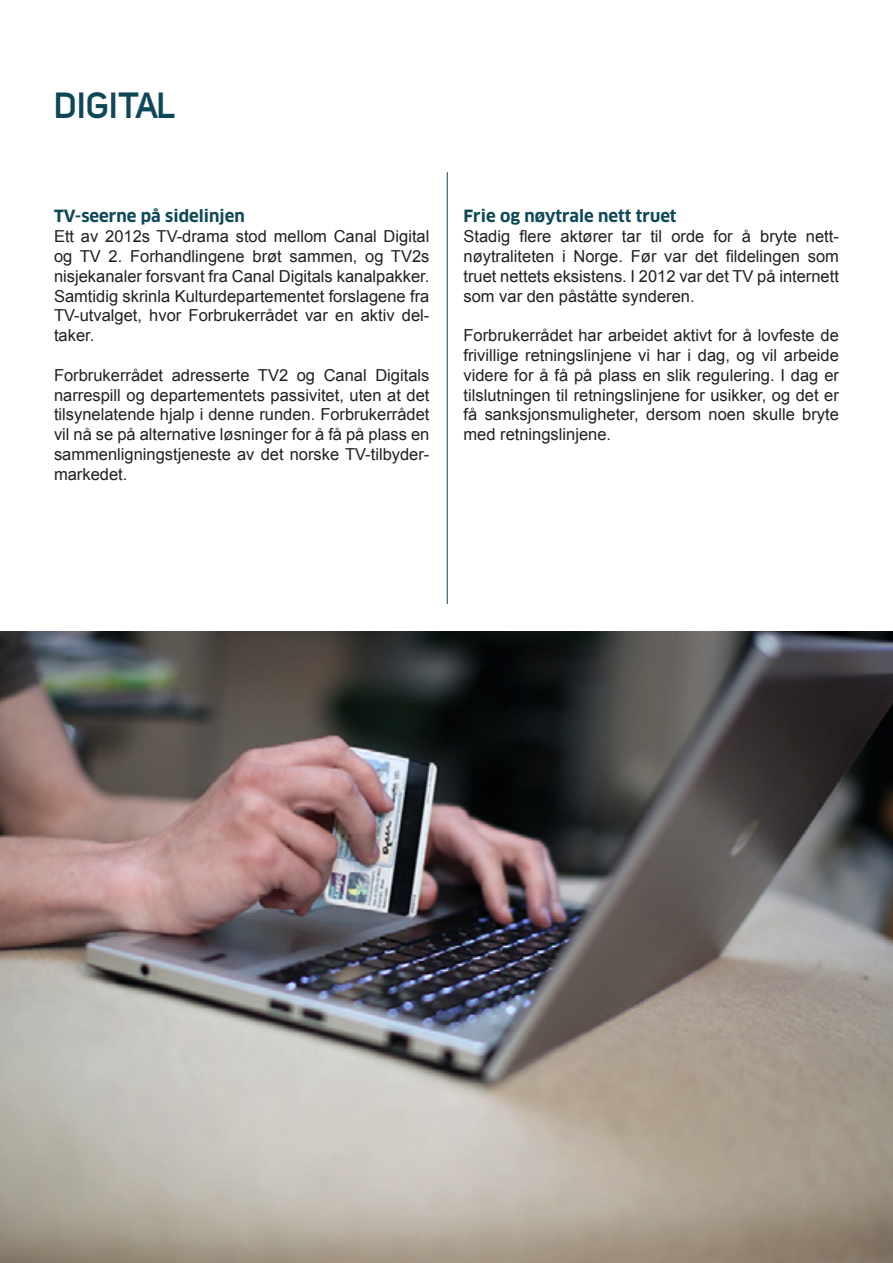
<style>
.page{position:relative;width:893px;height:1263px;background:#fff}
.page>*{position:absolute;margin:0;border:0;box-sizing:border-box;transform-origin:0 0}
.t1{font:700 36px "Uni Sans Semi";letter-spacing:-.015em;color:#0e4858}
.t2{font:16.5px/19.8px "Arial";color:#231f20;text-align:justify}
.t3{font:700 16.5px "Clan OT";color:#0e4858}
</style>
<div class="page">
<hr style="left:447px;top:172px;width:1px;height:432px;background:#0e4858">
<img style="left:1px;top:631px;width:892px;height:632px">
<img style="left:0;top:631px;width:1px;height:632px">
<p class="t1" style="left:54px;top:83px;width:123px">DIGITAL</p>
<p class="t3" style="left:54px;top:207px;width:192px">TV-seerne på sidelinjen</p>
<p class="t2" style="left:54px;top:227px;width:377px">Ett av 2012s TV-drama stod mellom Canal Digital og TV 2. Forhandlingene brøt sammen, og TV2s nisjekanaler forsvant fra Canal Digitals kanalpakker.<br>Samtidig skrinla Kulturdepartementet forslagene fra TV-utvalget, hvor Forbrukerrådet var en aktiv del&shy;taker.</p>
<p class="t2" style="left:54px;top:365px;width:377px">Forbrukerrådet adresserte TV2 og Canal Digitals narrespill og departementets passivitet, uten at det tilsynelatende hjalp i denne runden. Forbrukerrådet vil nå se på alternative løsninger for å få på plass en sammenligningstjeneste av det norske TV-tilbyder&shy;markedet.</p>
<p class="t3" style="left:463px;top:207px;width:215px">Frie og nøytrale nett truet</p>
<p class="t2" style="left:463px;top:227px;width:377px">Stadig flere aktører tar til orde for å bryte nett&shy;nøytraliteten i Norge. Før var det fildelingen som truet nettets eksistens. I 2012 var det TV på internett som var den påståtte synderen.</p>
<p class="t2" style="left:463px;top:326px;width:377px">Forbrukerrådet har arbeidet aktivt for å lovfeste de frivillige retningslinjene vi har i dag, og vil arbeide videre for å få på plass en slik regulering. I dag er tilslutningen til retningslinjene for usikker, og det er få sanksjonsmuligheter, dersom noen skulle bryte med retningslinjene.</p>
</div>
